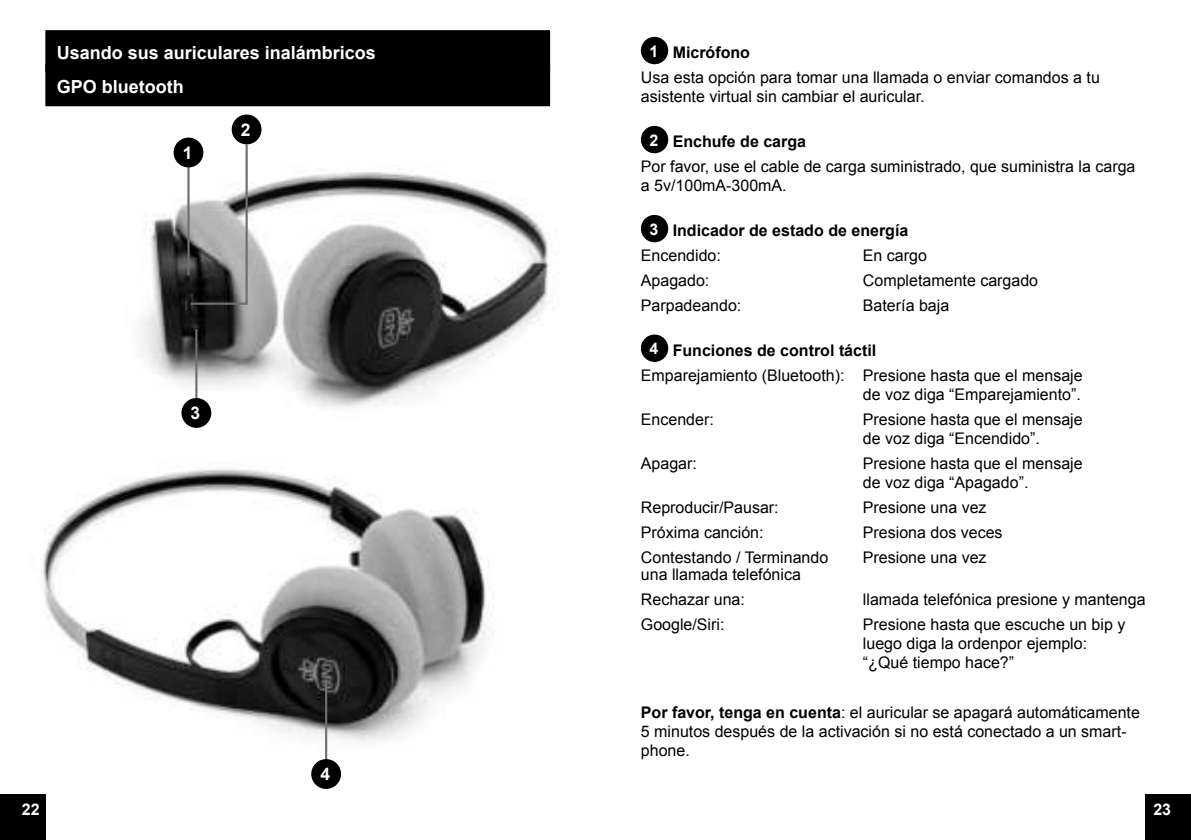
<style>
.page{position:relative;width:1191px;height:840px;background:#fff}
.page>*{position:absolute;margin:0;border:0;box-sizing:border-box;transform-origin:0 0}
.t1{font:700 18px/34px "Arial";color:#fff}
.t2{font:700 17.4px "Arial";color:#fff}
.t3{font:16px/19.2px "Arial";color:#000}
.t4{font:700 16px/24.8px "Arial";color:#000}
.t5{font:700 16px "Arial";color:#fff}
.s1{font-weight:700;color:#fff}
.s2{font-weight:700}
.s3{color:#fff}
.s4{font-weight:400}
</style>
<div class="page">
<div style="left:1145px;top:794px;width:46px;height:45px;background:#000"></div>
<div style="left:0;top:794px;width:45px;height:45px;background:#000"></div>
<div style="left:45px;top:30px;width:505px;height:42px;background:#000"></div>
<div style="left:45px;top:64px;width:505px;height:42px;background:#000"></div>
<div style="left:641px;top:37px;width:27px;height:27px;background:#000;border-radius:50%"></div>
<div style="left:641px;top:126px;width:27px;height:27px;background:#000;border-radius:50%"></div>
<div style="left:641px;top:215px;width:27px;height:27px;background:#000;border-radius:50%"></div>
<div style="left:641px;top:334px;width:27px;height:28px;background:#000;border-radius:50%"></div>
<img style="left:43px;top:469px;width:451px;height:284px">
<img style="left:140px;top:120px;width:410px;height:300px">
<hr style="left:325px;top:679px;width:2px;height:87px;background:#706f6f">
<div style="left:232px;top:114px;width:29px;height:30px;background:#000;border-radius:50%"></div>
<svg style="left:189px;top:142px;width:60px;height:164px"></svg>
<hr style="left:187px;top:149px;width:3px;height:126px;background:#706f6f">
<hr style="left:195px;top:329px;width:2px;height:76px;background:#706f6f">
<div style="left:174px;top:137px;width:29px;height:30px;background:#000;border-radius:50%"></div>
<div style="left:181px;top:398px;width:30px;height:29px;background:#000;border-radius:50%"></div>
<div style="left:311px;top:758px;width:30px;height:30px;background:#000;border-radius:50%"></div>
<p class="t1" style="left:57px;top:37px;width:321px">Usando sus auriculares inalámbricos<br>GPO bluetooth</p>
<p class="t3" style="left:641px;top:42px;width:460px;line-height:24.8px;text-indent:9px"><span class="s1">1</span> <span class="s2">Micrófono<br></span>Usa esta opción para tomar una llamada o enviar comandos a tu</p>
<p class="t3" style="left:641px;top:88px;width:285px">asistente virtual sin cambiar el auricular.</p>
<p class="t3" style="left:641px;top:131px;width:496px;line-height:24.8px;text-indent:9px"><span class="s1">2</span> <span class="s2">Enchufe de carga<br></span>Por favor, use el cable de carga suministrado, que suministra la carga</p>
<p class="t3" style="left:641px;top:177px;width:147px">a 5v/100mA-300mA.</p>
<p class="t4" style="left:641px;top:220px;width:269px;text-indent:9px"><span class="s3">3</span> Indicador de estado de energía<br><span class="s4">Encendido:</span></p>
<p class="t2" style="left:241px;top:123px;width:11px">2</p>
<p class="t2" style="left:183px;top:146px;width:11px">1</p>
<p class="t3" style="left:863px;top:247px;width:66px">En cargo</p>
<p class="t2" style="left:191px;top:406px;width:11px">3</p>
<p class="t2" style="left:320px;top:767px;width:11px">4</p>
<p class="t3" style="left:641px;top:272px;width:70px">Apagado:</p>
<p class="t3" style="left:863px;top:272px;width:177px">Completamente cargado</p>
<p class="t3" style="left:641px;top:297px;width:102px">Parpadeando:</p>
<p class="t3" style="left:863px;top:297px;width:88px">Batería baja</p>
<p class="t3" style="left:641px;top:339px;width:443px;line-height:24.8px;text-indent:9px"><span class="s1">4</span> <span class="s2">Funciones de control táctil<br></span>Emparejamiento (Bluetooth): Presione hasta que el mensaje</p>
<p class="t3" style="left:863px;top:386px;width:219px">de voz diga “Emparejamiento”.</p>
<p class="t3" style="left:641px;top:411px;width:74px">Encender:</p>
<p class="t3" style="left:863px;top:411px;width:221px">Presione hasta que el mensaje de voz diga “Encendido”.</p>
<p class="t3" style="left:641px;top:455px;width:58px">Apagar:</p>
<p class="t3" style="left:863px;top:455px;width:221px">Presione hasta que el mensaje de voz diga “Apagado”.</p>
<p class="t3" style="left:641px;top:499px;width:139px">Reproducir/Pausar:</p>
<p class="t3" style="left:863px;top:499px;width:125px">Presione una vez</p>
<p class="t3" style="left:641px;top:524px;width:124px">Próxima canción:</p>
<p class="t3" style="left:863px;top:524px;width:141px">Presiona dos veces</p>
<p class="t3" style="left:641px;top:549px;width:189px">Contestando / Terminando</p>
<p class="t3" style="left:863px;top:549px;width:125px">Presione una vez</p>
<p class="t3" style="left:641px;top:563px;width:162px;line-height:24.8px">una llamada telefónica<br>Rechazar una:</p>
<p class="t3" style="left:863px;top:590px;width:284px">llamada telefónica presione y mantenga</p>
<p class="t3" style="left:641px;top:615px;width:85px">Google/Siri:</p>
<p class="t3" style="left:863px;top:615px;width:264px">Presione hasta que escuche un bip y luego diga la ordenpor ejemplo: “¿Qué tiempo hace?”</p>
<p class="t3" style="left:641px;top:703px;width:500px"><span class="s2">Por favor, tenga en cuenta</span>: el auricular se apagará automáticamente<br>5 minutos después de la activación si no está conectado a un smart&shy;phone.</p>
<p class="t5" style="left:22px;top:803px;width:19px">22</p>
<p class="t5" style="left:1153px;top:803px;width:19px">23</p>
</div>
